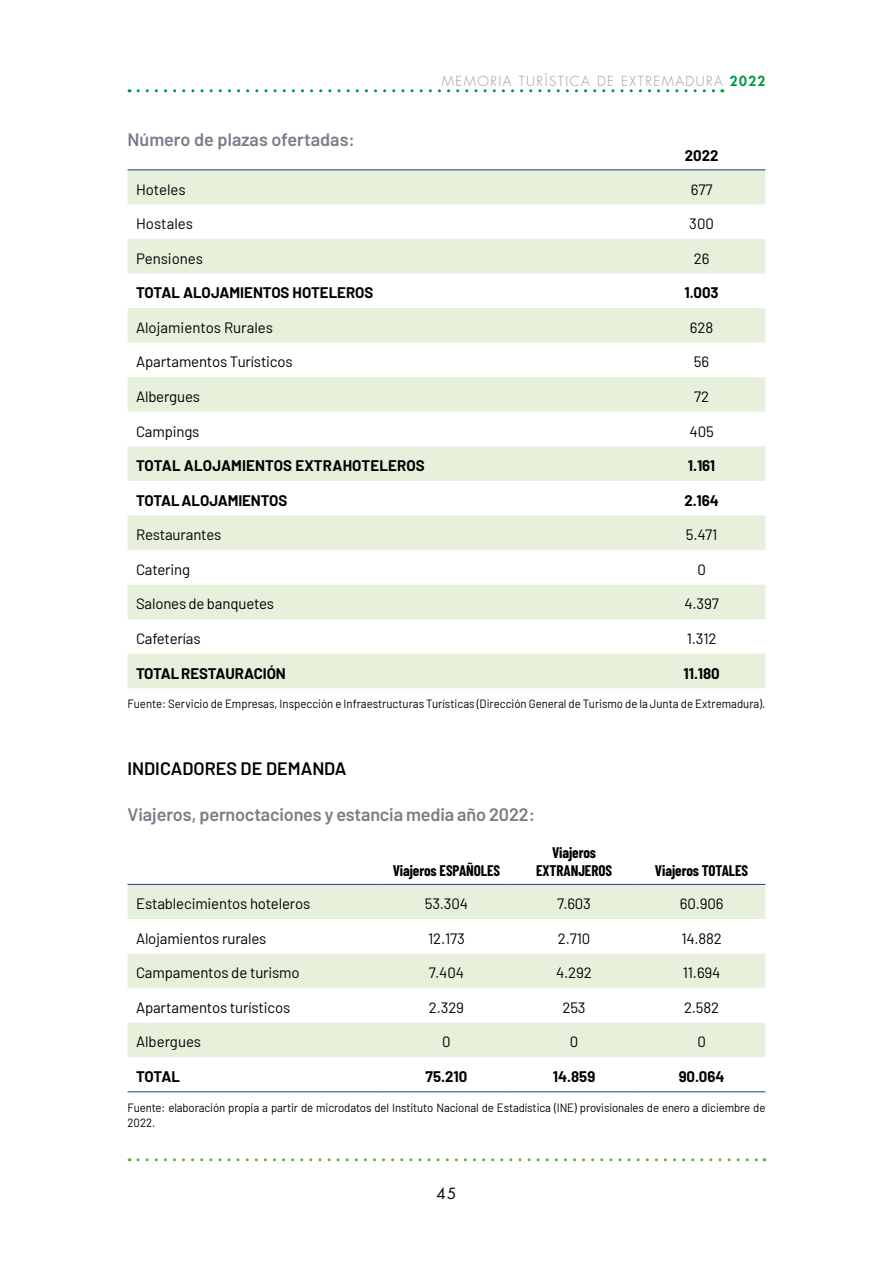
<style>
.page{position:relative;width:893px;height:1263px;background:#fff}
.page>*{position:absolute;margin:0;border:0;box-sizing:border-box;transform-origin:0 0}
.t1{font:600 18px "Barlow";letter-spacing:-.01em;color:#7c7c89}
.t2{font:600 18px "Barlow";color:#000}
.t3{font:15px "Barlow";letter-spacing:-.01em;color:#000}
.t4{font:700 15px "Barlow";color:#000}
.t5{font:700 15px/18px "Barlow Condensed";letter-spacing:-.005em;color:#000;text-align:center}
.t6{font:15px "Futura Std";color:#000}
.t7{font:300 13.5px "Futura Std";letter-spacing:.11em;color:#9d9d9c}
.t8{font:12px/15.1px "Barlow";letter-spacing:-.01em;color:#000;scale:.95 1}
.s1{font-weight:800;color:#009641}
</style>
<div class="page">
<svg style="left:138px;top:1158px;width:627px;height:3px"></svg>
<svg style="left:138px;top:89px;width:585px;height:3px"></svg>
<svg style="left:128px;top:170px;width:637px;height:518px;fill:#e6f0da"></svg>
<hr style="left:128px;top:169px;width:510px;height:1px;background:#315392">
<hr style="left:638px;top:169px;width:127px;height:1px;background:#315392">
<svg style="left:128px;top:885px;width:637px;height:172px;fill:#e6f0da"></svg>
<hr style="left:128px;top:884px;width:255px;height:1px;background:#315392">
<hr style="left:383px;top:884px;width:127px;height:1px;background:#315392">
<hr style="left:510px;top:884px;width:128px;height:1px;background:#315392">
<hr style="left:638px;top:884px;width:127px;height:1px;background:#315392">
<hr style="left:128px;top:1091px;width:255px;height:1px;background:#315392">
<hr style="left:383px;top:1091px;width:127px;height:1px;background:#315392">
<hr style="left:510px;top:1091px;width:128px;height:1px;background:#315392">
<hr style="left:638px;top:1091px;width:127px;height:1px;background:#315392">
<p class="t1" style="left:128px;top:126px;width:229px">Número de plazas ofertadas:</p>
<p class="t7" style="left:442px;top:72px;width:325px">MEMORIA TURÍSTICA DE EXTREMADURA <span class="s1">2022</span></p>
<p class="t4" style="left:685px;top:145px;width:35px">2022</p>
<p class="t3" style="left:136px;top:178px;width:51px">Hoteles</p>
<p class="t3" style="left:691px;top:178px;width:23px">677</p>
<p class="t3" style="left:136px;top:213px;width:58px">Hostales</p>
<p class="t3" style="left:689px;top:213px;width:26px">300</p>
<p class="t3" style="left:136px;top:247px;width:68px">Pensiones</p>
<p class="t3" style="left:694px;top:247px;width:17px">26</p>
<p class="t4" style="left:136px;top:282px;width:239px">TOTAL ALOJAMIENTOS HOTELEROS</p>
<p class="t4" style="left:684px;top:282px;width:36px">1.003</p>
<p class="t3" style="left:136px;top:317px;width:138px">Alojamientos Rurales</p>
<p class="t3" style="left:690px;top:317px;width:25px">628</p>
<p class="t3" style="left:136px;top:351px;width:158px">Apartamentos Turísticos</p>
<p class="t3" style="left:694px;top:351px;width:17px">56</p>
<p class="t3" style="left:136px;top:386px;width:65px">Albergues</p>
<p class="t3" style="left:694px;top:386px;width:16px">72</p>
<p class="t3" style="left:136px;top:420px;width:65px">Campings</p>
<p class="t3" style="left:689px;top:420px;width:26px">405</p>
<p class="t4" style="left:136px;top:455px;width:290px">TOTAL ALOJAMIENTOS EXTRAHOTELEROS</p>
<p class="t4" style="left:688px;top:455px;width:29px">1.161</p>
<p class="t4" style="left:136px;top:489px;width:153px">TOTAL ALOJAMIENTOS</p>
<p class="t4" style="left:684px;top:489px;width:36px">2.164</p>
<p class="t3" style="left:136px;top:524px;width:87px">Restaurantes</p>
<p class="t3" style="left:686px;top:524px;width:33px">5.471</p>
<p class="t3" style="left:136px;top:558px;width:56px">Catering</p>
<p class="t3" style="left:697px;top:558px;width:10px">0</p>
<p class="t3" style="left:136px;top:593px;width:140px">Salones de banquetes</p>
<p class="t3" style="left:684px;top:593px;width:36px">4.397</p>
<p class="t3" style="left:136px;top:628px;width:66px">Cafeterías</p>
<p class="t3" style="left:687px;top:628px;width:31px">1.312</p>
<p class="t4" style="left:136px;top:662px;width:151px">TOTAL RESTAURACIÓN</p>
<p class="t4" style="left:684px;top:662px;width:37px">11.180</p>
<p class="t8" style="left:128px;top:695px;width:673px">Fuente: Servicio de Empresas, Inspección e Infraestructuras Turísticas (Dirección General de Turismo de la Junta de Extremadura).</p>
<p class="t2" style="left:128px;top:755px;width:220px">INDICADORES DE DEMANDA</p>
<p class="t1" style="left:128px;top:801px;width:409px">Viajeros, pernoctaciones y estancia media año 2022:</p>
<p class="t5" style="left:393px;top:861px;width:109px">Viajeros ESPAÑOLES</p>
<p class="t5" style="left:536px;top:843px;width:78px">Viajeros<br>EXTRANJEROS</p>
<p class="t5" style="left:655px;top:861px;width:95px">Viajeros TOTALES</p>
<p class="t3" style="left:136px;top:893px;width:176px">Establecimientos hoteleros</p>
<p class="t3" style="left:425px;top:893px;width:45px">53.304</p>
<p class="t3" style="left:557px;top:893px;width:35px">7.603</p>
<p class="t3" style="left:680px;top:893px;width:45px">60.906</p>
<p class="t3" style="left:136px;top:927px;width:132px">Alojamientos rurales</p>
<p class="t3" style="left:428px;top:927px;width:38px">12.173</p>
<p class="t3" style="left:558px;top:927px;width:34px">2.710</p>
<p class="t3" style="left:681px;top:927px;width:42px">14.882</p>
<p class="t3" style="left:136px;top:962px;width:165px">Campamentos de turismo</p>
<p class="t3" style="left:429px;top:962px;width:36px">7.404</p>
<p class="t3" style="left:556px;top:962px;width:37px">4.292</p>
<p class="t3" style="left:683px;top:962px;width:39px">11.694</p>
<p class="t3" style="left:136px;top:997px;width:156px">Apartamentos turísticos</p>
<p class="t3" style="left:429px;top:997px;width:37px">2.329</p>
<p class="t3" style="left:562px;top:997px;width:25px">253</p>
<p class="t3" style="left:684px;top:997px;width:37px">2.582</p>
<p class="t3" style="left:136px;top:1031px;width:67px">Albergues</p>
<p class="t3" style="left:442px;top:1031px;width:10px">0</p>
<p class="t3" style="left:570px;top:1031px;width:10px">0</p>
<p class="t3" style="left:697px;top:1031px;width:10px">0</p>
<p class="t4" style="left:136px;top:1065px;width:46px">TOTAL</p>
<p class="t4" style="left:426px;top:1065px;width:43px">75.210</p>
<p class="t4" style="left:553px;top:1065px;width:44px">14.859</p>
<p class="t4" style="left:679px;top:1065px;width:47px">90.064</p>
<p class="t8" style="left:128px;top:1099px;width:673px">Fuente: elaboración propia a partir de microdatos del Instituto Nacional de Estadística (INE) provisionales de enero a diciembre de<br>2022.</p>
<p class="t6" style="left:436px;top:1184px;width:22px">45</p>
</div>
